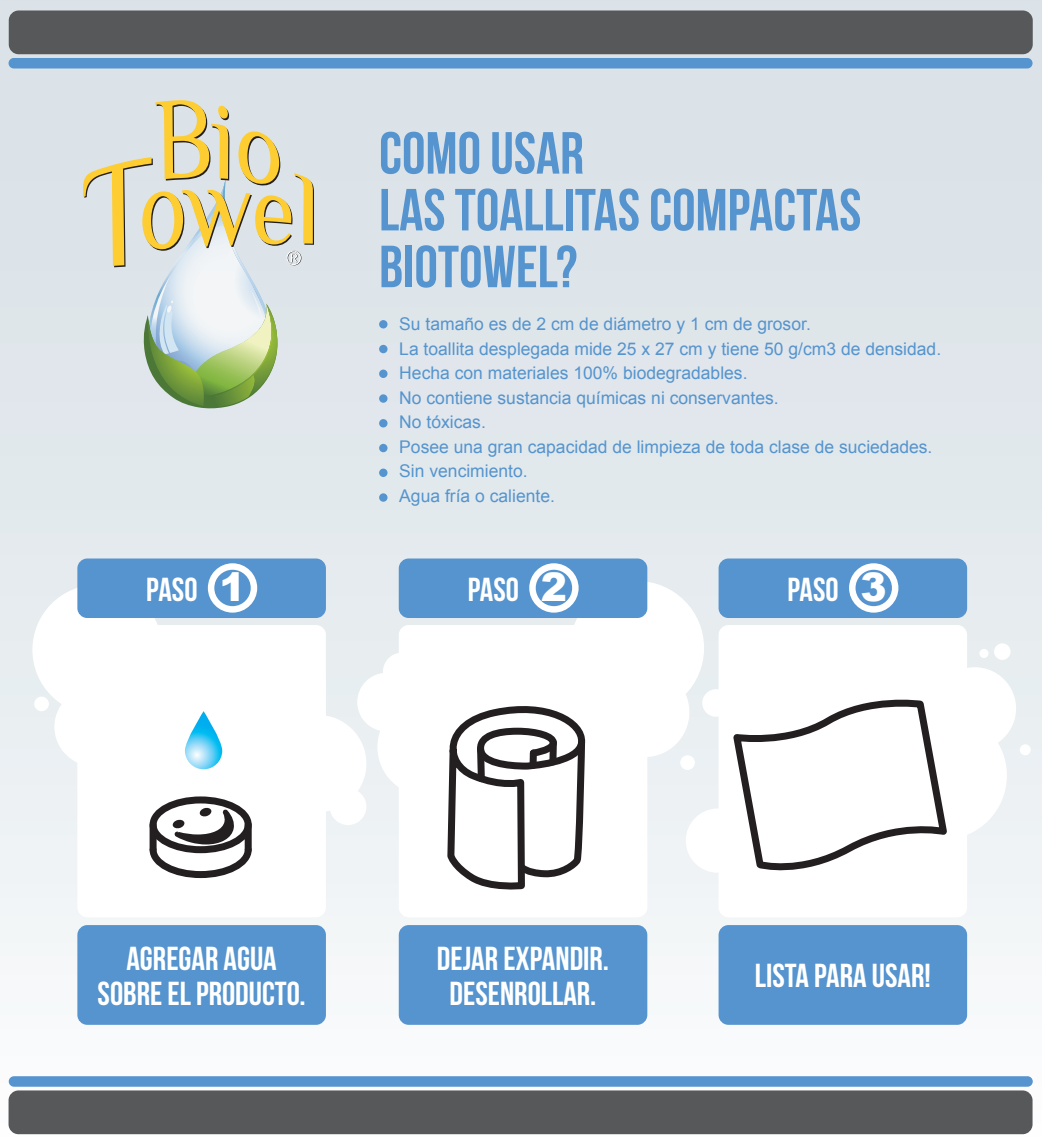
<style>
.page{position:relative;width:1042px;height:1148px;background:#fff}
.page>*{position:absolute;margin:0;border:0;box-sizing:border-box;transform-origin:0 0}
.t1{font:59.32px/56.9px "Bebas Neue";color:#5594ce}
.t2{font:33.25px/35px "Bebas Neue";color:#fff;text-align:center}
.t3{font:17.5px/24.5px "Arial";color:#5594ce}
.s1{font-family:"Arial";font-weight:900;font-size:39.38px}
</style>
<div class="page">
<div style="left:0;top:0;width:1042px;height:1148px;background:linear-gradient(to bottom,#d4dde3,#f8f9fa)"></div>
<div style="left:32px;top:585px;width:131px;height:130px;background:#fff;border-radius:50%"></div>
<div style="left:54px;top:687px;width:79px;height:79px;background:#fff;border-radius:50%"></div>
<div style="left:34px;top:697px;width:15px;height:14px;background:#fff;border-radius:50%"></div>
<div style="left:269px;top:715px;width:97px;height:97px;background:#fff;border-radius:50%"></div>
<div style="left:330px;top:788px;width:36px;height:37px;background:#fff;border-radius:50%"></div>
<div style="left:357px;top:673px;width:59px;height:58px;background:#fff;border-radius:50%"></div>
<div style="left:383px;top:653px;width:38px;height:38px;background:#fff;border-radius:50%"></div>
<div style="left:377px;top:698px;width:98px;height:98px;background:#fff;border-radius:50%"></div>
<div style="left:570px;top:581px;width:134px;height:134px;background:#fff;border-radius:50%"></div>
<div style="left:599px;top:667px;width:90px;height:90px;background:#fff;border-radius:50%"></div>
<div style="left:702px;top:689px;width:28px;height:28px;background:#fff;border-radius:50%"></div>
<div style="left:680px;top:755px;width:15px;height:15px;background:#fff;border-radius:50%"></div>
<div style="left:878px;top:711px;width:129px;height:129px;background:#fff;border-radius:50%"></div>
<div style="left:933px;top:667px;width:83px;height:83px;background:#fff;border-radius:50%"></div>
<div style="left:994px;top:643px;width:16px;height:17px;background:#fff;border-radius:50%"></div>
<div style="left:1019px;top:744px;width:12px;height:11px;background:#fff;border-radius:50%"></div>
<div style="left:979px;top:649px;width:9px;height:9px;background:#fff;border-radius:50%"></div>
<div style="left:686px;top:809px;width:64px;height:64px;background:#fff;border-radius:50%"></div>
<div style="left:77px;top:625px;width:249px;height:292px;background:#fff;border-radius:10px"></div>
<div style="left:399px;top:625px;width:248px;height:292px;background:#fff;border-radius:10px"></div>
<div style="left:718px;top:625px;width:249px;height:292px;background:#fff;border-radius:10px"></div>
<div style="left:77px;top:559px;width:249px;height:59px;background:#5594ce;border-radius:10px"></div>
<div style="left:77px;top:925px;width:249px;height:100px;background:#5594ce;border-radius:10px"></div>
<svg style="left:434px;top:917px;width:156px;height:231px"></svg>
<svg style="left:447px;top:706px;width:139px;height:184px"></svg>
<svg style="left:185px;top:711px;width:37px;height:58px"></svg>
<svg style="left:149px;top:796px;width:103px;height:83px"></svg>
<div style="left:399px;top:925px;width:248px;height:100px;background:#5594ce;border-radius:10px"></div>
<div style="left:718px;top:925px;width:249px;height:100px;background:#5594ce;border-radius:10px"></div>
<svg style="left:208px;top:563px;width:49px;height:50px"></svg>
<div style="left:399px;top:559px;width:248px;height:59px;background:#5594ce;border-radius:10px"></div>
<svg style="left:529px;top:563px;width:49px;height:50px"></svg>
<div style="left:718px;top:559px;width:249px;height:59px;background:#5594ce;border-radius:10px"></div>
<svg style="left:849px;top:563px;width:49px;height:50px"></svg>
<svg style="left:83px;top:100px;width:231px;height:309px;background:#d5d8c3"></svg>
<div style="left:9px;top:10px;width:1023px;height:44px;background:#57585a;border-radius:10px"></div>
<div style="left:9px;top:58px;width:1023px;height:10px;background:#5594ce;border-radius:5px"></div>
<div style="left:9px;top:1090px;width:1023px;height:44px;background:#57585a;border-radius:10px"></div>
<div style="left:9px;top:1076px;width:1024px;height:11px;background:#5594ce;border-radius:5px"></div>
<div style="left:379px;top:320px;width:8px;height:8px;background:#5594ce;border-radius:50%"></div>
<div style="left:379px;top:345px;width:8px;height:8px;background:#5594ce;border-radius:50%"></div>
<div style="left:379px;top:370px;width:8px;height:8px;background:#5594ce;border-radius:50%"></div>
<div style="left:379px;top:394px;width:8px;height:9px;background:#5594ce;border-radius:50%"></div>
<div style="left:379px;top:419px;width:8px;height:8px;background:#5594ce;border-radius:50%"></div>
<div style="left:379px;top:444px;width:8px;height:8px;background:#5594ce;border-radius:50%"></div>
<div style="left:379px;top:469px;width:8px;height:8px;background:#5594ce;border-radius:50%"></div>
<div style="left:379px;top:493px;width:8px;height:9px;background:#5594ce;border-radius:50%"></div>
<svg style="left:730px;top:699px;width:220px;height:227px"></svg>
<h1 class="t1" style="left:379px;top:124px;width:484px">COMO USAR<br>LAS TOALLITAS COMPACTAS<br>BIOTOWEL?</h1>
<p class="t3" style="left:399px;top:312px;width:543px">Su tamaño es de 2 cm de diámetro y 1 cm de grosor.<br>La toallita desplegada mide 25 x 27 cm y tiene 50 g/cm3 de densidad.<br>Hecha con materiales 100% biodegradables.<br>No contiene sustancia químicas ni conservantes.<br>No tóxicas.<br>Posee una gran capacidad de limpieza de toda clase de suciedades.<br>Sin vencimiento.<br>Agua fría o caliente.</p>
<h2 class="t2" style="left:146px;top:571px;width:101px">PASO <span class="s1">1</span></h2>
<h2 class="t2" style="left:468px;top:571px;width:101px">PASO <span class="s1">2</span></h2>
<h2 class="t2" style="left:787px;top:571px;width:101px">PASO <span class="s1">3</span></h2>
<h2 class="t2" style="left:98px;top:941px;width:210px">AGREGAR AGUA<br>SOBRE EL PRODUCTO.</h2>
<h2 class="t2" style="left:437px;top:941px;width:174px">DEJAR EXPANDIR.<br>DESENROLLAR.</h2>
<h2 class="t2" style="left:755px;top:958px;width:177px">LISTA PARA USAR!</h2>
</div>
